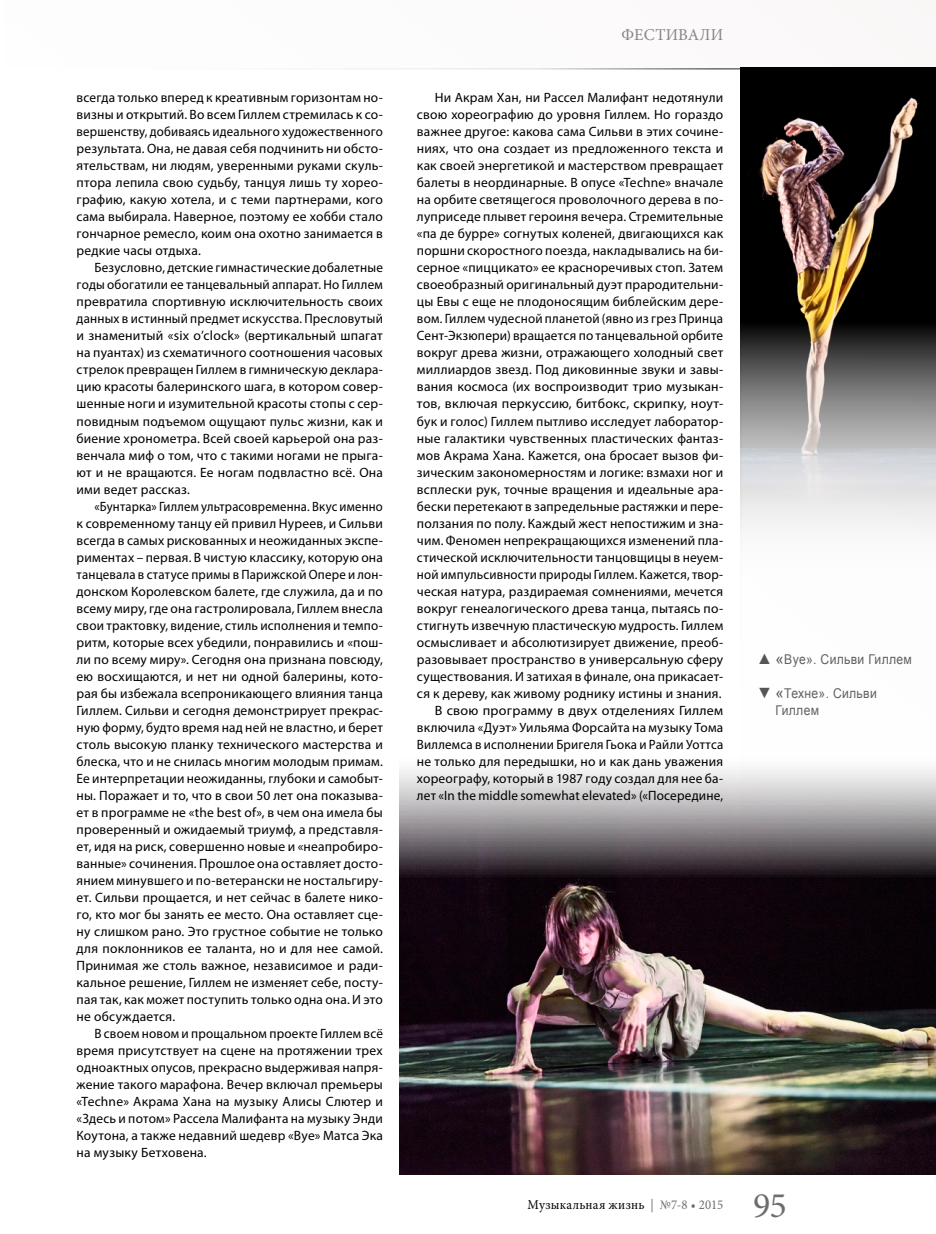
<style>
.page{position:relative;width:936px;height:1234px;background:#fff}
.page>*{position:absolute;margin:0;border:0;box-sizing:border-box;transform-origin:0 0}
.t1{font:36px "Minion Pro";color:#6d6d6d}
.HEADER-0{font:16.5px "Minion Pro";letter-spacing:.01em;color:#868686}
.Arrow-right{font:15px "Arial";color:#555554}
.t2{font:13.5px/17px "Myriad Pro";letter-spacing:.015em;color:#000;text-align:justify}
.t3{font:13.5px/17px "Myriad Pro";letter-spacing:.015em;color:#000;text-align:justify;scale:.94 1}
.t4{font:13.5px/17px "Myriad Pro";letter-spacing:.015em;color:#000;text-align:justify;scale:1.04 1}
.Arrow-right-2{font:13.5px/17px "Arial";letter-spacing:.025em;color:#626261;scale:.9 1}
.t5{font:13.5px "Minion Pro";letter-spacing:.02em;color:#000;scale:.95 1}
.s1{font-size:15px;color:#555554}
.s2{color:#6d6d6d}
</style>
<div class="page">
<img style="left:400px;top:769px;width:535px;height:405px">
<img style="left:740px;top:67px;width:195px;height:475px">
<p class="t2" style="left:77px;top:89px;width:308px">всегда только вперед к креативным горизонтам но‑ визны и открытий. Во всем Гиллем стремилась к со‑ вершенству, добиваясь идеального художественного результата. Она, не давая себя подчинить ни обсто‑ ятельствам, ни людям, уверенными руками скуль‑ птора лепила свою судьбу, танцуя лишь ту хорео‑ графию, какую хотела, и с теми партнерами, кого сама выбирала. Наверное, поэтому ее хобби стало гончарное ремесло, коим она охотно занимается в редкие часы отдыха.</p>
<p class="t2" style="left:77px;top:259px;width:308px;text-indent:18px">Безусловно, детские гимнастические добалетные годы обогатили ее танцевальный аппарат. Но Гиллем превратила спортивную исключительность своих данных в истинный предмет искусства. Пресловутый и знаменитый «six o’clock» (вертикальный шпагат на пуантах) из схематичного соотношения часовых стрелок превращен Гиллем в гимническую деклара‑ цию красоты балеринского шага, в котором совер‑ шенные ноги и изумительной красоты стопы с сер‑ повидным подъемом ощущают пульс жизни, как и биение хронометра. Всей своей карьерой она раз‑ венчала миф о том, что с такими ногами не прыга‑ ют и не вращаются. Ее ногам подвластно всё. Она ими ведет рассказ.</p>
<p class="t3" style="left:77px;top:497px;width:327px;text-indent:18px">«Бунтарка» Гиллем ультрасовременна. Вкус именно к современному танцу ей привил Нуреев, и Сильви всегда в самых рискованных и неожиданных экспе‑ риментах – первая. В чистую классику, которую она танцевала в статусе примы в Парижской Опере и лон‑ донском Королевском балете, где служила, да и по всему миру, где она гастролировала, Гиллем внесла свои трактовку, видение, стиль исполнения и темпо‑ ритм, которые всех убедили, понравились и «пош‑ ли по всему миру». Сегодня она признана повсюду, ею восхищаются, и нет ни одной балерины, кото‑ рая бы избежала всепроникающего влияния танца Гиллем. Сильви и сегодня демонстрирует прекрас‑ ную форму, будто время над ней не властно, и берет столь высокую планку технического мастерства и блеска, что и не снилась многим молодым примам.<br>Ее интерпретации неожиданны, глубоки и самобыт‑ ны. Поражает и то, что в свои 50 лет она показыва‑ ет в программе не «the best of», в чем она имела бы проверенный и ожидаемый триумф, а представля‑ ет, идя на риск, совершенно новые и «неапробиро‑ ванные» сочинения. Прошлое она оставляет досто‑ янием минувшего и по‑ветерански не ностальгиру‑ ет. Сильви прощается, и нет сейчас в балете нико‑ го, кто мог бы занять ее место. Она оставляет сце‑ ну слишком рано. Это грустное событие не только для поклонников ее таланта, но и для нее самой.<br>Принимая же столь важное, независимое и ради‑ кальное решение, Гиллем не изменяет себе, посту‑ пая так, как может поступить только одна она. И это не обсуждается.</p>
<p class="t2" style="left:77px;top:1024px;width:308px;text-indent:18px">В своем новом и прощальном проекте Гиллем всё время присутствует на сцене на протяжении трех одноактных опусов, прекрасно выдерживая напря‑ жение такого марафона. Вечер включал премьеры «Techne» Акрама Хана на музыку Алисы Слютер и «Здесь и потом» Рассела Малифанта на музыку Энди Коутона, а также недавний шедевр «Bye» Матса Эка на музыку Бетховена.</p>
<p class="HEADER-0" style="left:621px;top:24px;width:103px">ФЕСТИВАЛИ</p>
<p class="t2" style="left:417px;top:89px;width:308px;text-indent:18px">Ни Акрам Хан, ни Рассел Малифант недотянули свою хореографию до уровня Гиллем. Но гораздо важнее другое: какова сама Сильви в этих сочине‑ ниях, что она создает из предложенного текста и как своей энергетикой и мастерством превращает балеты в неординарные. В опусе «Techne» вначале на орбите светящегося проволочного дерева в по‑ луприседе плывет героиня вечера. Стремительные «па де бурре» согнутых коленей, двигающихся как поршни скоростного поезда, накладывались на би‑ серное «пиццикато» ее красноречивых стоп. Затем своеобразный оригинальный дуэт прародительни‑ цы Евы с еще не плодоносящим библейским дере‑ вом. Гиллем чудесной планетой (явно из грез Принца Сент-Экзюпери) вращается по танцевальной орбите вокруг древа жизни, отражающего холодный свет миллиардов звезд. Под диковинные звуки и завы‑ вания космоса (их воспроизводит трио музыкан‑ тов, включая перкуссию, битбокс, скрипку, ноут‑ бук и голос) Гиллем пытливо исследует лаборатор‑ ные галактики чувственных пластических фантаз‑ мов Акрама Хана. Кажется, она бросает вызов фи‑ зическим закономерностям и логике: взмахи ног и всплески рук, точные вращения и идеальные ара‑ бески перетекают в запредельные растяжки и пере‑ ползания по полу. Каждый жест непостижим и зна‑ чим. Феномен непрекращающихся изменений пла‑ стической исключительности танцовщицы в неуем‑ ной импульсивности природы Гиллем. Кажется, твор‑ ческая натура, раздираемая сомнениями, мечется вокруг генеалогического древа танца, пытаясь по‑ стигнуть извечную пластическую мудрость. Гиллем осмысливает и абсолютизирует движение, преоб‑ разовывает пространство в универсальную сферу существования. И затихая в финале, она прикасает‑ ся к дереву, как живому роднику истины и знания.</p>
<p class="t4" style="left:417px;top:701px;width:296px;text-indent:18px">В свою программу в двух отделениях Гиллем включила «Дуэт» Уильяма Форсайта на музыку Тома Виллемса в исполнении Бригеля Гьока и Райли Уоттса не только для передышки, но и как дань уважения хореографу, который в 1987 году создал для нее ба‑ лет «In the middle somewhat elevated» («Посередине,</p>
<p class="Arrow-right" style="left:757px;top:648px;width:16px">▲</p>
<p class="Arrow-right-2" style="left:775px;top:650px;width:153px"><span class="s1">«</span>Bye». Сильви Гиллем</p>
<p class="Arrow-right" style="left:757px;top:682px;width:16px">▼</p>
<p class="Arrow-right-2" style="left:775px;top:684px;width:114px"><span class="s1">«</span>Техне». Сильви<br>Гиллем</p>
<p class="t5" style="left:527px;top:1195px;width:207px">Музыкальная жизнь <span class="s2">| №7-8 • 2015</span></p>
<h1 class="t1" style="left:753px;top:1181px;width:35px">95</h1>
</div>
